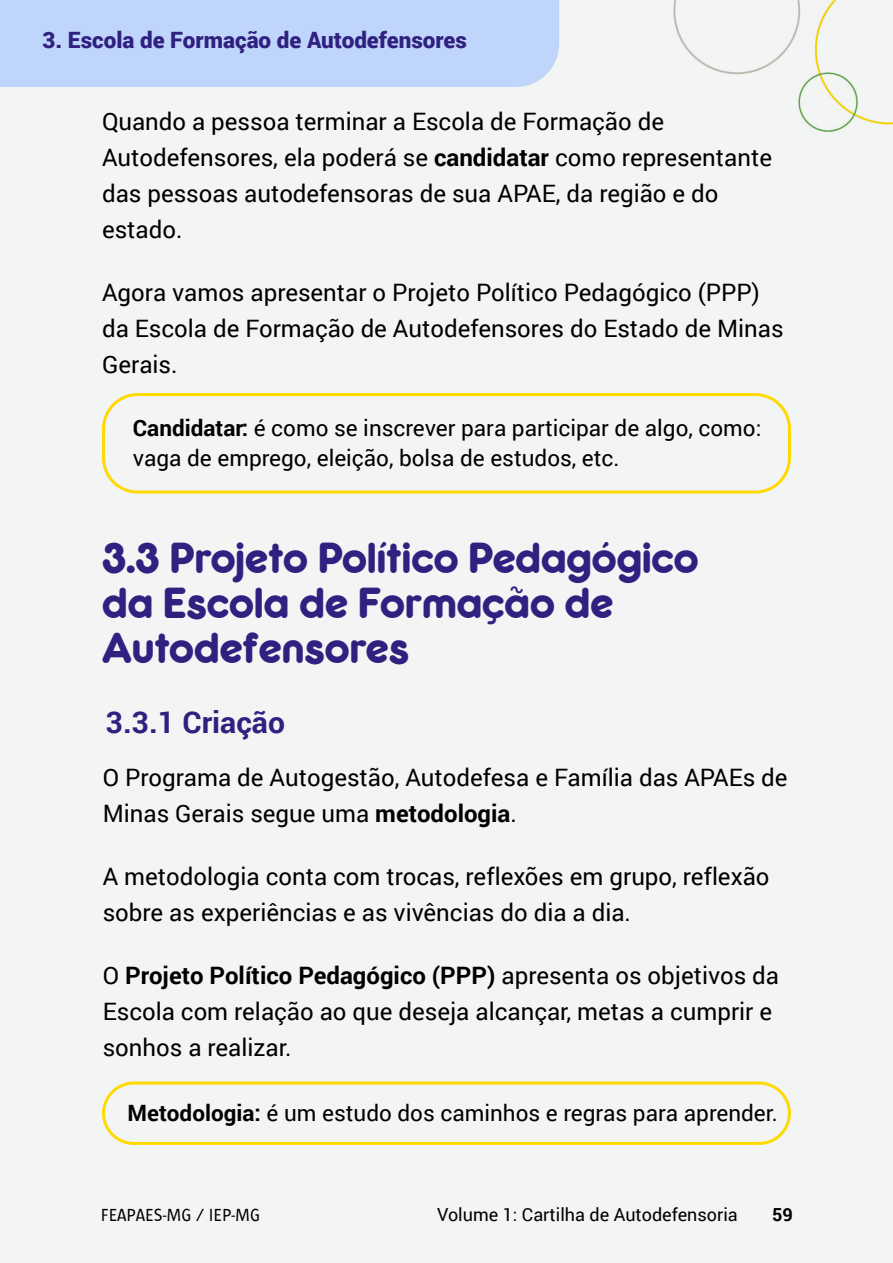
<style>
.page{position:relative;width:893px;height:1263px;background:#f3f4f4}
.page>*{position:absolute;margin:0;border:0;box-sizing:border-box;transform-origin:0 0}
.Titulo_2{font:40.5px/45px "Rocko Ultra FLF";color:#302180}
.Titulo_3{font:700 30px "Roboto";color:#302180}
.t1{font:24px/36px "Roboto";color:#000}
.Explicação{font:22.5px/30px "Roboto";color:#000}
.t2{font:900 22.5px "Roboto";color:#302180}
.t3{font:18px "Roboto";color:#000}
.t4{font:18px "Sun Sans";color:#000}
.t5{font:700 18px "Roboto";color:#000}
.s1{font-weight:700}
</style>
<div class="page">
<img style="left:673px;top:0;width:220px;height:132px">
<div style="left:102px;top:393px;width:689px;height:101px;border:3px solid #ffda00;border-radius:34px"></div>
<div style="left:102px;top:1081px;width:689px;height:64px;border:3px solid #ffda00;border-radius:30px"></div>
<div style="left:0;top:0;width:559px;height:87px;background:#bfd5fb"></div>
<p class="t2" style="left:43px;top:24px;width:426px">3. Escola de Formação de Autodefensores</p>
<p class="t1" style="left:102px;top:103px;width:671px">Quando a pessoa terminar a Escola de Formação de Autodefensores, ela poderá se <span class="s1">candidatar</span> como representante das pessoas autodefensoras de sua APAE, da região e do estado.</p>
<p class="t1" style="left:102px;top:274px;width:683px">Agora vamos apresentar o Projeto Político Pedagógico (PPP) da Escola de Formação de Autodefensores do Estado de Minas<br>Gerais.</p>
<p class="Explicação" style="left:133px;top:412px;width:630px"><span class="s1">Candidatar:</span> é como se inscrever para participar de algo, como: vaga de emprego, eleição, bolsa de estudos, etc.</p>
<h2 class="Titulo_2" style="left:102px;top:536px;width:598px">3.3 Projeto Político Pedagógico da Escola de Formação de<br>Autodefensores</h2>
<h3 class="Titulo_3" style="left:106px;top:701px;width:180px">3.3.1 Criação</h3>
<p class="t1" style="left:103px;top:758px;width:686px">O Programa de Autogestão, Autodefesa e Família das APAEs de<br>Minas Gerais segue uma <span class="s1">metodologia</span>.</p>
<p class="t1" style="left:103px;top:857px;width:668px">A metodologia conta com trocas, reflexões em grupo, reflexão sobre as experiências e as vivências do dia a dia.</p>
<p class="t1" style="left:103px;top:956px;width:678px">O <span class="s1">Projeto Político Pedagógico (PPP)</span> apresenta os objetivos da<br>Escola com relação ao que deseja alcançar, metas a cumprir e sonhos a realizar.</p>
<p class="Explicação" style="left:128px;top:1097px;width:652px"><span class="s1">Metodologia:</span> é um estudo dos caminhos e regras para aprender.</p>
<p class="t4" style="left:101px;top:1206px;width:161px">FEAPAES-MG / IEP-MG</p>
<p class="t3" style="left:437px;top:1202px;width:302px">Volume 1: Cartilha de Autodefensoria</p>
<p class="t5" style="left:772px;top:1202px;width:22px">59</p>
</div>
